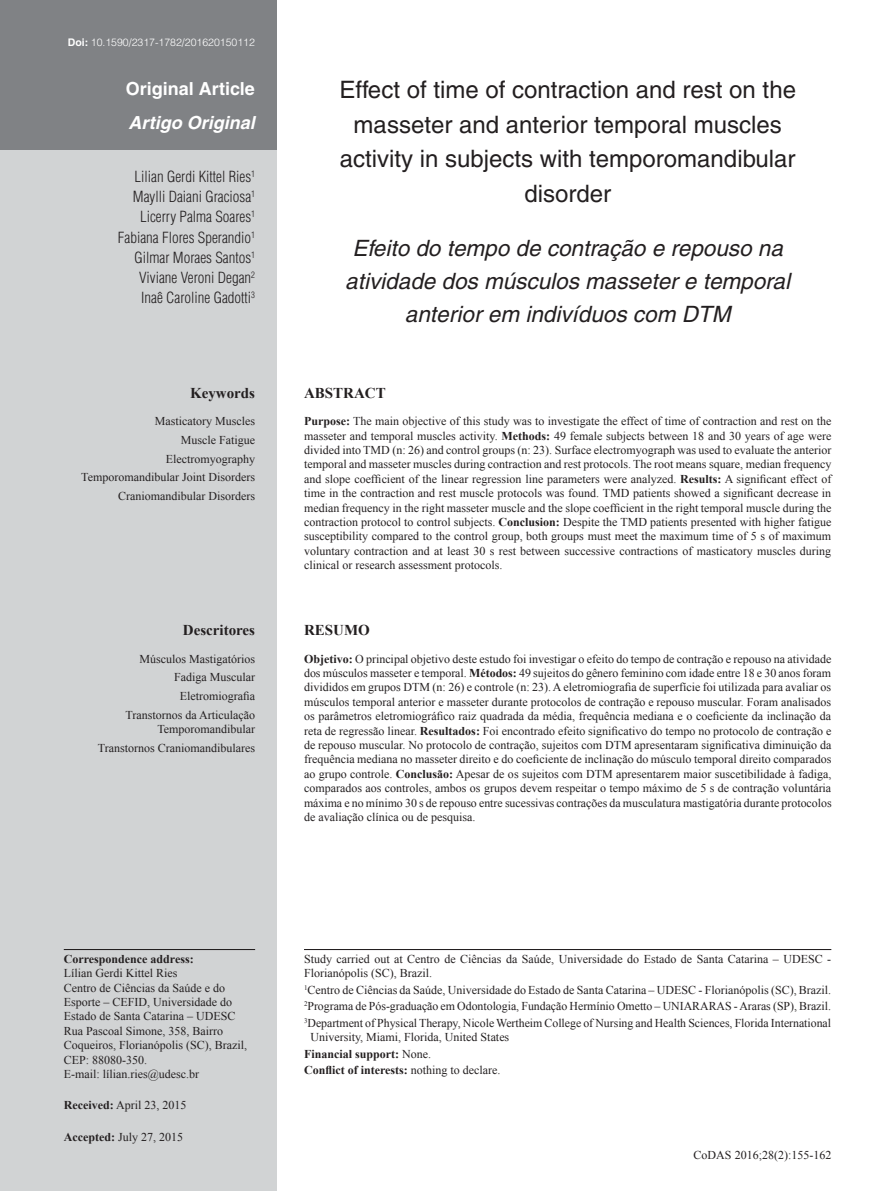
<style>
.page{position:relative;width:893px;height:1191px;background:#fff}
.page>*{position:absolute;margin:0;border:0;box-sizing:border-box;transform-origin:0 0}
.ArticleTitle{font:24px/34.5px "Helvetica";color:#231f20;text-align:center}
.ArticleTitle-Trans1{font:italic 22.5px/33px "Helvetica";color:#231f20;text-align:center}
.ArticleTypeAlt{font:700 18px "Helvetica";color:#fff}
.ArticleType-Trans1Al{font:italic 700 18px "Helvetica";color:#fff}
.Authors{font:300 condensed 15px "Helvetica";color:#231f20}
.KeywordsTitle-Trans1{font:700 15px "Times New Roman";color:#231f20}
.KeywordsTitle{font:700 15px "Times New Roman";color:#231f20}
.AbstractTitle{font:700 15px "Times New Roman";color:#231f20}
.AbstractTitle-Trans1{font:700 15px "Times New Roman";color:#231f20}
.Abstract-Trans1{font:12px/14.4px "Times New Roman";color:#231f20;text-align:justify}
.Abstract{font:12px/14.4px "Times New Roman";color:#231f20;text-align:justify}
.Affiliations{font:12px/14.4px "Times New Roman";color:#231f20}
.Correspondence{font:12px/14.4px "Times New Roman";color:#231f20}
.Keywords-Trans1{font:12px/14.4px "Times New Roman";color:#231f20;text-align:right}
.fnArticleOther{font:12px/14.4px "Times New Roman";color:#231f20}
.Keywords{font:12px "Times New Roman";color:#231f20}
.History{font:12px "Times New Roman";color:#231f20}
.fnConflict{font:700 12px "Times New Roman";color:#231f20}
.pubNameFooter{font:12px "Times New Roman";color:#231f20}
.fnSupported-by{font:700 12px "Times New Roman";color:#231f20}
.ArticleDOIAlt{font:300 10.5px "Helvetica";color:#fff}
.s1{font-weight:700}
.s2{font-weight:400}
</style>
<div class="page">
<div style="left:0;top:149px;width:276px;height:1042px;background:#d1d3d4"></div>
<div style="left:0;top:0;width:276px;height:149px;background:#808285"></div>
<hr style="left:64px;top:949px;width:191px;height:1px;background:#231f20">
<hr style="left:304px;top:949px;width:527px;height:1px;background:#231f20">
<p class="ArticleDOIAlt" style="left:68px;top:35px;width:188px"><span class="s1">Doi:</span> 10.1590/2317-1782/201620150112</p>
<p class="ArticleTypeAlt" style="left:126px;top:77px;width:131px">Original Article</p>
<p class="ArticleType-Trans1Al" style="left:129px;top:112px;width:128px">Artigo Original</p>
<p class="Authors" style="left:135px;top:167px;width:122px">Lilian Gerdi Kittel Ries<sup>1</sup></p>
<p class="Authors" style="left:133px;top:187px;width:124px">Maylli Daiani Graciosa<sup>1</sup></p>
<p class="Authors" style="left:140px;top:208px;width:116px">Licerry Palma Soares<sup>1</sup></p>
<p class="Authors" style="left:118px;top:228px;width:139px">Fabiana Flores Sperandio<sup>1</sup></p>
<p class="Authors" style="left:135px;top:248px;width:122px">Gilmar Moraes Santos<sup>1</sup></p>
<p class="Authors" style="left:139px;top:268px;width:118px">Viviane Veroni Degan<sup>2</sup></p>
<p class="Authors" style="left:141px;top:288px;width:115px">Inaê Caroline Gadotti<sup>3</sup></p>
<p class="KeywordsTitle" style="left:190px;top:382px;width:66px">Keywords</p>
<p class="Keywords" style="left:155px;top:413px;width:102px">Masticatory Muscles</p>
<p class="Keywords" style="left:181px;top:432px;width:76px">Muscle Fatigue</p>
<p class="Keywords" style="left:166px;top:450px;width:91px">Electromyography</p>
<p class="Keywords" style="left:81px;top:469px;width:175px">Temporomandibular Joint Disorders</p>
<p class="Keywords" style="left:118px;top:488px;width:138px">Craniomandibular Disorders</p>
<p class="KeywordsTitle-Trans1" style="left:183px;top:620px;width:74px">Descritores</p>
<p class="Keywords-Trans1" style="left:139px;top:651px;width:117px">Músculos Mastigatórios</p>
<p class="Keywords-Trans1" style="left:174px;top:670px;width:82px">Fadiga Muscular</p>
<p class="Keywords-Trans1" style="left:180px;top:688px;width:77px">Eletromiografia</p>
<p class="Keywords-Trans1" style="left:126px;top:707px;width:131px">Transtornos da Articulação<br>Temporomandibular</p>
<p class="Keywords-Trans1" style="left:98px;top:740px;width:159px">Transtornos Craniomandibulares</p>
<p class="ArticleTitle" style="left:339px;top:72px;width:458px">Effect of time of contraction and rest on the masseter and anterior temporal muscles activity in subjects with temporomandibular disorder</p>
<p class="ArticleTitle-Trans1" style="left:345px;top:231px;width:446px">Efeito do tempo de contração e repouso na atividade dos músculos masseter e temporal anterior em indivíduos com DTM</p>
<p class="AbstractTitle" style="left:304px;top:382px;width:83px">ABSTRACT</p>
<p class="Abstract" style="left:304px;top:414px;width:529px"><span class="s1">Purpose:</span> The main objective of this study was to investigate the effect of time of contraction and rest on the masseter and temporal muscles activity. <span class="s1">Methods:</span> 49 female subjects between 18 and 30 years of age were divided into TMD (n: 26) and control groups (n: 23). Surface electromyograph was used to evaluate the anterior temporal and masseter muscles during contraction and rest protocols. The root means square, median frequency and slope coefficient of the linear regression line parameters were analyzed. <span class="s1">Results:</span> A significant effect of time in the contraction and rest muscle protocols was found. TMD patients showed a significant decrease in median frequency in the right masseter muscle and the slope coefficient in the right temporal muscle during the contraction protocol to control subjects. <span class="s1">Conclusion:</span> Despite the TMD patients presented with higher fatigue susceptibility compared to the control group, both groups must meet the maximum time of 5 s of maximum voluntary contraction and at least 30 s rest between successive contractions of masticatory muscles during clinical or research assessment protocols.</p>
<p class="AbstractTitle-Trans1" style="left:304px;top:620px;width:67px">RESUMO</p>
<p class="Abstract-Trans1" style="left:304px;top:651px;width:529px"><span class="s1">Objetivo:</span> O principal objetivo deste estudo foi investigar o efeito do tempo de contração e repouso na atividade dos músculos masseter e temporal. <span class="s1">Métodos:</span> 49 sujeitos do gênero feminino com idade entre 18 e 30 anos foram divididos em grupos DTM (n: 26) e controle (n: 23). A eletromiografia de superfície foi utilizada para avaliar os músculos temporal anterior e masseter durante protocolos de contração e repouso muscular. Foram analisados os parâmetros eletromiográfico raiz quadrada da média, frequência mediana e o coeficiente da inclinação da reta de regressão linear. <span class="s1">Resultados:</span> Foi encontrado efeito significativo do tempo no protocolo de contração e de repouso muscular. No protocolo de contração, sujeitos com DTM apresentaram significativa diminuição da frequência mediana no masseter direito e do coeficiente de inclinação do músculo temporal direito comparados ao grupo controle. <span class="s1">Conclusão:</span> Apesar de os sujeitos com DTM apresentarem maior suscetibilidade à fadiga, comparados aos controles, ambos os grupos devem respeitar o tempo máximo de 5 s de contração voluntária máxima e no mínimo 30 s de repouso entre sucessivas contrações da musculatura mastigatória durante protocolos de avaliação clínica ou de pesquisa.</p>
<p class="Correspondence" style="left:64px;top:951px;width:185px"><span class="s1">Correspondence address:<br></span>Lílian Gerdi Kittel Ries<br>Centro de Ciências da Saúde e do<br>Esporte – CEFID, Universidade do<br>Estado de Santa Catarina – UDESC<br>Rua Pascoal Simone, 358, Bairro<br>Coqueiros, Florianópolis (SC), Brazil,<br>CEP: 88080-350.<br>E-mail: lílian.ries@udesc.br</p>
<p class="History" style="left:64px;top:1097px;width:124px"><span class="s1">Received:</span> April 23, 2015</p>
<p class="History" style="left:64px;top:1128px;width:121px"><span class="s1">Accepted:</span> July 27, 2015</p>
<p class="fnArticleOther" style="left:304px;top:951px;width:529px">Study carried out at Centro de Ciências da Saúde, Universidade do Estado de Santa Catarina – UDESC -<br>Florianópolis (SC), Brazil.</p>
<p class="Affiliations" style="left:304px;top:982px;width:529px"><sup>1</sup>Centro de Ciências da Saúde, Universidade do Estado de Santa Catarina – UDESC - Florianópolis (SC), Brazil.</p>
<p class="Affiliations" style="left:304px;top:999px;width:528px"><sup>2</sup>Programa de Pós-graduação em Odontologia, Fundação Hermínio Ometto – UNIARARAS - Araras (SP), Brazil.</p>
<p class="Affiliations" style="left:310px;top:1015px;width:522px;text-indent:-6px"><sup>3</sup>Department of Physical Therapy, Nicole Wertheim College of Nursing and Health Sciences, Florida International<br>University, Miami, Florida, United States</p>
<p class="fnSupported-by" style="left:304px;top:1045px;width:129px">Financial support: <span class="s2">None.</span></p>
<p class="fnConflict" style="left:304px;top:1062px;width:198px">Conflict of interests: <span class="s2">nothing to declare.</span></p>
<p class="pubNameFooter" style="left:694px;top:1147px;width:139px">CoDAS 2016;28(2):155-162</p>
</div>
